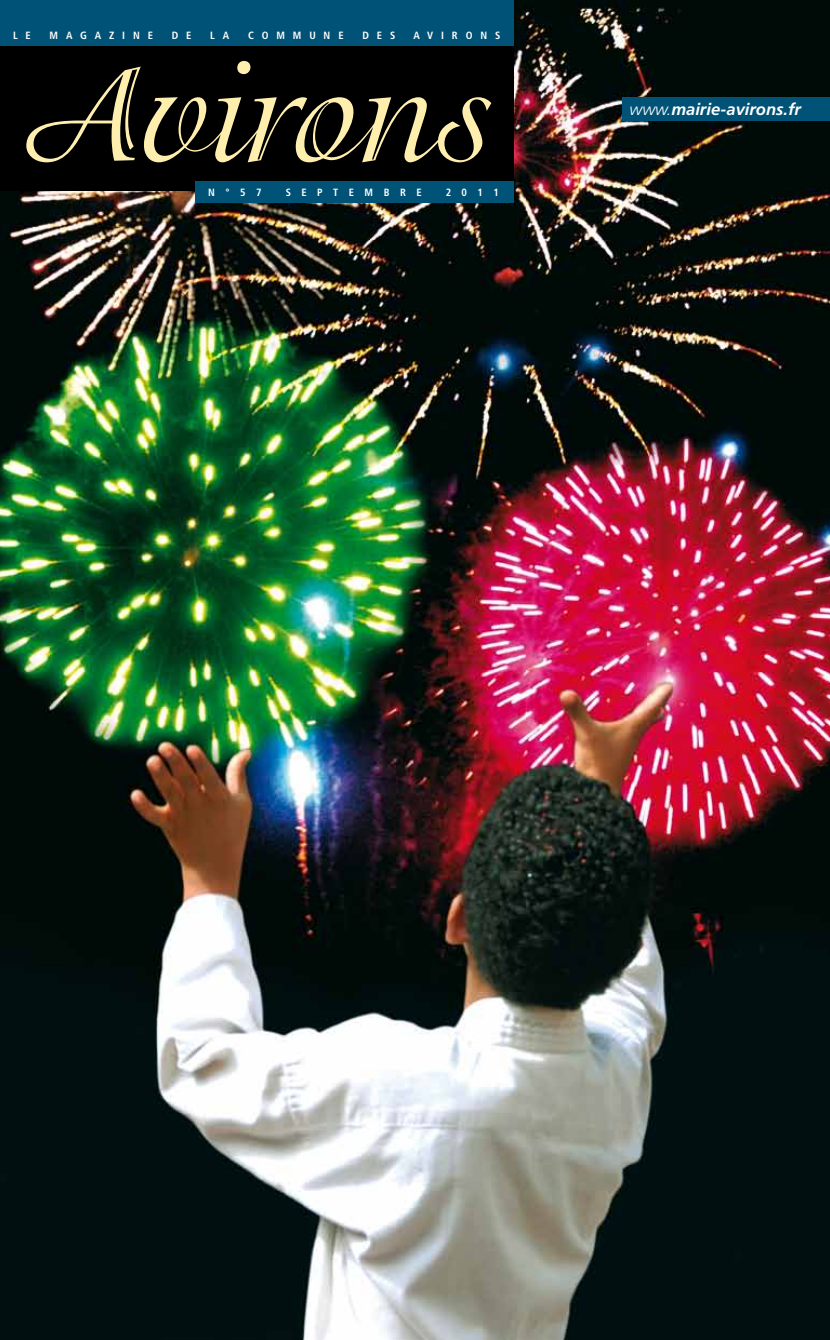
<style>
.page{position:relative;width:830px;height:1340px;background:#fff}
.page>*{position:absolute;margin:0;border:0;box-sizing:border-box;transform-origin:0 0}
.t1{font:italic 700 16.5px "Frutiger";color:#fff}
.t2{font:700 condensed 10.5px "Frutiger";letter-spacing:.75em;color:#fff}
.t3{font:700 condensed 10.5px "Frutiger";letter-spacing:1em;color:#fff}
.s1{font-weight:300}
</style>
<div class="page">
<img style="left:0;top:0;width:829px;height:1339px">
<div style="left:0;top:0;width:513px;height:190px;background:#000"></div>
<div style="left:195px;top:181px;width:318px;height:21px;background:#005276"></div>
<div style="left:237px;top:61px;width:13px;height:13px;background:#ffefaf;border-radius:50%"></div>
<svg style="left:26px;top:67px;width:465px;height:95px"></svg>
<div style="left:0;top:0;width:513px;height:45px;background:#005276"></div>
<div style="left:622px;top:98px;width:207px;height:23px;background:#005276"></div>
<p class="t2" style="left:13px;top:29px;width:19px">L E</p>
<p class="t2" style="left:50px;top:29px;width:105px">MAGA ZINE</p>
<p class="t2" style="left:172px;top:29px;width:21px">D E</p>
<p class="t2" style="left:210px;top:29px;width:19px">L A</p>
<p class="t2" style="left:248px;top:29px;width:97px">COMMUNE</p>
<p class="t2" style="left:362px;top:29px;width:34px">DES</p>
<p class="t2" style="left:413px;top:29px;width:88px">AVIRONS</p>
<p class="t2" style="left:208px;top:186px;width:55px">N°57</p>
<p class="t3" style="left:285px;top:186px;width:137px">SEPTEMBRE</p>
<p class="t2" style="left:445px;top:186px;width:55px">2011</p>
<h1 class="t1" style="left:629px;top:99px;width:173px"><span class="s1">www.</span>mairie-avirons.fr</h1>
</div>
